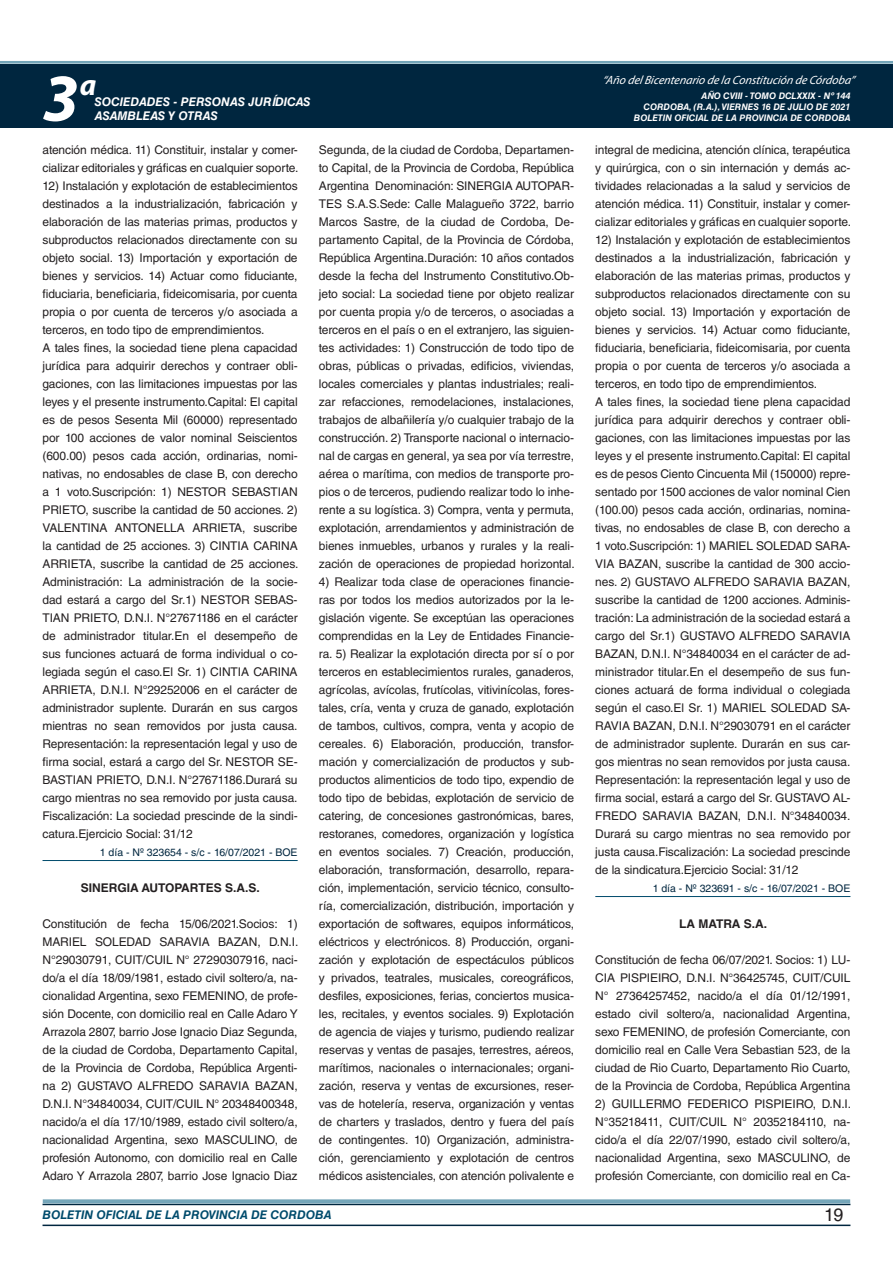
<style>
.page{position:relative;width:893px;height:1263px;background:#fff}
.page>*{position:absolute;margin:0;border:0;box-sizing:border-box;transform-origin:0 0}
.t1{font:italic 700 67.5px "Myriad Pro";color:#fff}
.t2{font:italic 700 30px "Myriad Pro";color:#fff}
.t3{font:18px "Helvetica LT Std";color:#231f20}
.t4{font:12px/18px "Helvetica LT Std";letter-spacing:-.01em;color:#231f20;text-align:justify}
.t5{font:italic 12px "Myriad Pro";color:#fff}
.t6{font:italic 700 12px "Helvetica LT Std";color:#fff}
.t7{font:italic 700 12px "Helvetica LT Std";color:#004b6c}
.t8{font:700 12px "Helvetica LT Std";color:#231f20}
.t9{font:10.5px "Helvetica LT Std";color:#00263f}
.t10{font:italic 700 9px/10.8px "Helvetica LT Std";color:#fff;text-align:right}
</style>
<div class="page">
<div style="left:0;top:61px;width:893px;height:6px;background:#fff;opacity:.75"></div>
<div style="left:0;top:64px;width:893px;height:64px;background:#00263f"></div>
<hr style="left:43px;top:1224px;width:807px;height:2px;background:#00263f">
<div style="left:42px;top:1198px;width:809px;height:8px;background:#fff;opacity:.75"></div>
<hr style="left:43px;top:860px;width:255px;height:1px;background:#004b6c">
<hr style="left:595px;top:896px;width:255px;height:1px;background:#004b6c">
<h1 class="t1" style="left:43px;top:54px;width:38px">3</h1>
<h2 class="t2" style="left:80px;top:66px;width:18px">a</h2>
<p class="t6" style="left:95px;top:94px;width:217px">SOCIEDADES - PERSONAS JURÍDICAS</p>
<p class="t6" style="left:95px;top:109px;width:125px">ASAMBLEAS Y OTRAS</p>
<p class="t5" style="left:603px;top:72px;width:254px">“Año delBicentenario de la Constitución de Córdoba”</p>
<p class="t10" style="left:634px;top:91px;width:218px">AÑO CVIII - TOMO DCLXXIX - Nº 144<br>CORDOBA, (R.A.), VIERNES 16 DE JULIO DE 2021<br>BOLETIN OFICIAL DE LA PROVINCIA DE CORDOBA</p>
<p class="t4" style="left:43px;top:141px;width:257px">atención médica. 11) Constituir, instalar y comer&shy;cializar editoriales y gráficas en cualquier soporte.</p>
<p class="t4" style="left:43px;top:177px;width:257px;text-align:left">12) Instalación y explotación de establecimientos destinados a la industrialización, fabricación y elaboración de las materias primas, productos y subproductos relacionados directamente con su objeto social. 13) Importación y exportación de bienes y servicios. 14) Actuar como fiduciante, fiduciaria, beneficiaria, fideicomisaria, por cuenta propia o por cuenta de terceros y/o asociada a terceros, en todo tipo de emprendimientos.<br>A tales fines, la sociedad tiene plena capacidad jurídica para adquirir derechos y contraer obli&shy;gaciones, con las limitaciones impuestas por las leyes y el presente instrumento.Capital: El capital es de pesos Sesenta Mil (60000) representado por 100 acciones de valor nominal Seiscientos (600.00) pesos cada acción, ordinarias, nomi&shy;nativas, no endosables de clase B, con derecho a 1 voto.Suscripción: 1) NESTOR SEBASTIAN PRIETO, suscribe la cantidad de 50 acciones. 2)<br>VALENTINA ANTONELLA ARRIETA, suscribe la cantidad de 25 acciones. 3) CINTIA CARINA ARRIETA, suscribe la cantidad de 25 acciones.<br>Administración: La administración de la socie&shy;dad estará a cargo del Sr.1) NESTOR SEBAS-TIAN PRIETO, D.N.I. N°27671186 en el carácter de administrador titular.En el desempeño de sus funciones actuará de forma individual o co&shy;legiada según el caso.El Sr. 1) CINTIA CARINA ARRIETA, D.N.I. N°29252006 en el carácter de administrador suplente. Durarán en sus cargos mientras no sean removidos por justa causa.<br>Representación: la representación legal y uso de firma social, estará a cargo del Sr. NESTOR SE-BASTIAN PRIETO, D.N.I. N°27671186.Durará su cargo mientras no sea removido por justa causa.<br>Fiscalización: La sociedad prescinde de la sindi&shy;catura.Ejercicio Social: 31/12</p>
<p class="t9" style="left:100px;top:846px;width:199px">1 día - Nº 323654 - s/c - 16/07/2021 - BOE</p>
<p class="t8" style="left:81px;top:880px;width:180px">SINERGIA AUTOPARTES S.A.S.</p>
<p class="t4" style="left:43px;top:915px;width:257px">Constitución de fecha 15/06/2021.Socios: 1)<br>MARIEL SOLEDAD SARAVIA BAZAN, D.N.I.<br>N°29030791, CUIT/CUIL N° 27290307916, naci&shy;do/a el día 18/09/1981, estado civil soltero/a, na&shy;cionalidad Argentina, sexo FEMENINO, de profe&shy;sión Docente, con domicilio real en Calle Adaro Y Arrazola 2807, barrio Jose Ignacio Diaz Segunda, de la ciudad de Cordoba, Departamento Capital, de la Provincia de Cordoba, República Argenti&shy;na 2) GUSTAVO ALFREDO SARAVIA BAZAN, D.N.I. N°34840034, CUIT/CUIL N° 20348400348, nacido/a el día 17/10/1989, estado civil soltero/a, nacionalidad Argentina, sexo MASCULINO, de profesión Autonomo, con domicilio real en Calle Adaro Y Arrazola 2807, barrio Jose Ignacio Diaz</p>
<p class="t4" style="left:319px;top:141px;width:257px">Segunda, de la ciudad de Cordoba, Departamen&shy;to Capital, de la Provincia de Cordoba, República Argentina Denominación: SINERGIA AUTOPAR-TES S.A.S.Sede: Calle Malagueño 3722, barrio Marcos Sastre, de la ciudad de Cordoba, De&shy;partamento Capital, de la Provincia de Córdoba, República Argentina.Duración: 10 años contados desde la fecha del Instrumento Constitutivo.Ob&shy;jeto social: La sociedad tiene por objeto realizar por cuenta propia y/o de terceros, o asociadas a terceros en el país o en el extranjero, las siguien&shy;tes actividades: 1) Construcción de todo tipo de obras, públicas o privadas, edificios, viviendas, locales comerciales y plantas industriales; reali&shy;zar refacciones, remodelaciones, instalaciones, trabajos de albañilería y/o cualquier trabajo de la construcción. 2) Transporte nacional o internacio&shy;nal de cargas en general, ya sea por vía terrestre, aérea o marítima, con medios de transporte pro&shy;pios o de terceros, pudiendo realizar todo lo inhe&shy;rente a su logística. 3) Compra, venta y permuta, explotación, arrendamientos y administración de bienes inmuebles, urbanos y rurales y la reali&shy;zación de operaciones de propiedad horizontal.</p>
<p class="t4" style="left:319px;top:573px;width:257px">4) Realizar toda clase de operaciones financie&shy;ras por todos los medios autorizados por la le&shy;gislación vigente. Se exceptúan las operaciones comprendidas en la Ley de Entidades Financie&shy;ra. 5) Realizar la explotación directa por sí o por terceros en establecimientos rurales, ganaderos, agrícolas, avícolas, frutícolas, vitivinícolas, fores&shy;tales, cría, venta y cruza de ganado, explotación de tambos, cultivos, compra, venta y acopio de cereales. 6) Elaboración, producción, transfor&shy;mación y comercialización de productos y sub&shy;productos alimenticios de todo tipo, expendio de todo tipo de bebidas, explotación de servicio de catering, de concesiones gastronómicas, bares, restoranes, comedores, organización y logística en eventos sociales. 7) Creación, producción, elaboración, transformación, desarrollo, repara&shy;ción, implementación, servicio técnico, consulto&shy;ría, comercialización, distribución, importación y exportación de softwares, equipos informáticos, eléctricos y electrónicos. 8) Producción, organi&shy;zación y explotación de espectáculos públicos y privados, teatrales, musicales, coreográficos, desfiles, exposiciones, ferias, conciertos musica&shy;les, recitales, y eventos sociales. 9) Explotación de agencia de viajes y turismo, pudiendo realizar reservas y ventas de pasajes, terrestres, aéreos, marítimos, nacionales o internacionales; organi&shy;zación, reserva y ventas de excursiones, reser&shy;vas de hotelería, reserva, organización y ventas de charters y traslados, dentro y fuera del país de contingentes. 10) Organización, administra&shy;ción, gerenciamiento y explotación de centros médicos asistenciales, con atención polivalente e</p>
<p class="t4" style="left:595px;top:141px;width:257px">integral de medicina, atención clínica, terapéutica y quirúrgica, con o sin internación y demás ac&shy;tividades relacionadas a la salud y servicios de atención médica. 11) Constituir, instalar y comer&shy;cializar editoriales y gráficas en cualquier soporte.</p>
<p class="t4" style="left:595px;top:231px;width:257px;text-align:left">12) Instalación y explotación de establecimientos destinados a la industrialización, fabricación y elaboración de las materias primas, productos y subproductos relacionados directamente con su objeto social. 13) Importación y exportación de bienes y servicios. 14) Actuar como fiduciante, fiduciaria, beneficiaria, fideicomisaria, por cuenta propia o por cuenta de terceros y/o asociada a terceros, en todo tipo de emprendimientos.<br>A tales fines, la sociedad tiene plena capacidad jurídica para adquirir derechos y contraer obli&shy;gaciones, con las limitaciones impuestas por las leyes y el presente instrumento.Capital: El capital es de pesos Ciento Cincuenta Mil (150000) repre&shy;sentado por 1500 acciones de valor nominal Cien (100.00) pesos cada acción, ordinarias, nomina&shy;tivas, no endosables de clase B, con derecho a 1 voto.Suscripción: 1) MARIEL SOLEDAD SARA-VIA BAZAN, suscribe la cantidad de 300 accio&shy;nes. 2) GUSTAVO ALFREDO SARAVIA BAZAN, suscribe la cantidad de 1200 acciones. Adminis&shy;tración: La administración de la sociedad estará a cargo del Sr.1) GUSTAVO ALFREDO SARAVIA BAZAN, D.N.I. N°34840034 en el carácter de ad&shy;ministrador titular.En el desempeño de sus fun&shy;ciones actuará de forma individual o colegiada según el caso.El Sr. 1) MARIEL SOLEDAD SA-RAVIA BAZAN, D.N.I. N°29030791 en el carácter de administrador suplente. Durarán en sus car&shy;gos mientras no sean removidos por justa causa.<br>Representación: la representación legal y uso de firma social, estará a cargo del Sr. GUSTAVO AL-FREDO SARAVIA BAZAN, D.N.I. N°34840034.<br>Durará su cargo mientras no sea removido por justa causa.Fiscalización: La sociedad prescinde de la sindicatura.Ejercicio Social: 31/12</p>
<p class="t9" style="left:653px;top:882px;width:199px">1 día - Nº 323691 - s/c - 16/07/2021 - BOE</p>
<p class="t8" style="left:679px;top:916px;width:90px">LA MATRA S.A.</p>
<p class="t4" style="left:595px;top:951px;width:257px">Constitución de fecha 06/07/2021. Socios: 1) LU-CIA PISPIEIRO, D.N.I. N°36425745, CUIT/CUIL N° 27364257452, nacido/a el día 01/12/1991, estado civil soltero/a, nacionalidad Argentina, sexo FEMENINO, de profesión Comerciante, con domicilio real en Calle Vera Sebastian 523, de la ciudad de Rio Cuarto, Departamento Rio Cuarto, de la Provincia de Cordoba, República Argentina</p>
<p class="t4" style="left:595px;top:1095px;width:257px">2) GUILLERMO FEDERICO PISPIEIRO, D.N.I.<br>N°35218411, CUIT/CUIL N° 20352184110, na&shy;cido/a el día 22/07/1990, estado civil soltero/a, nacionalidad Argentina, sexo MASCULINO, de profesión Comerciante, con domicilio real en Ca-</p>
<p class="t7" style="left:43px;top:1208px;width:290px">BOLETIN OFICIAL DE LA PROVINCIA DE CORDOBA</p>
<h3 class="t3" style="left:824px;top:1204px;width:21px">19</h3>
</div>
